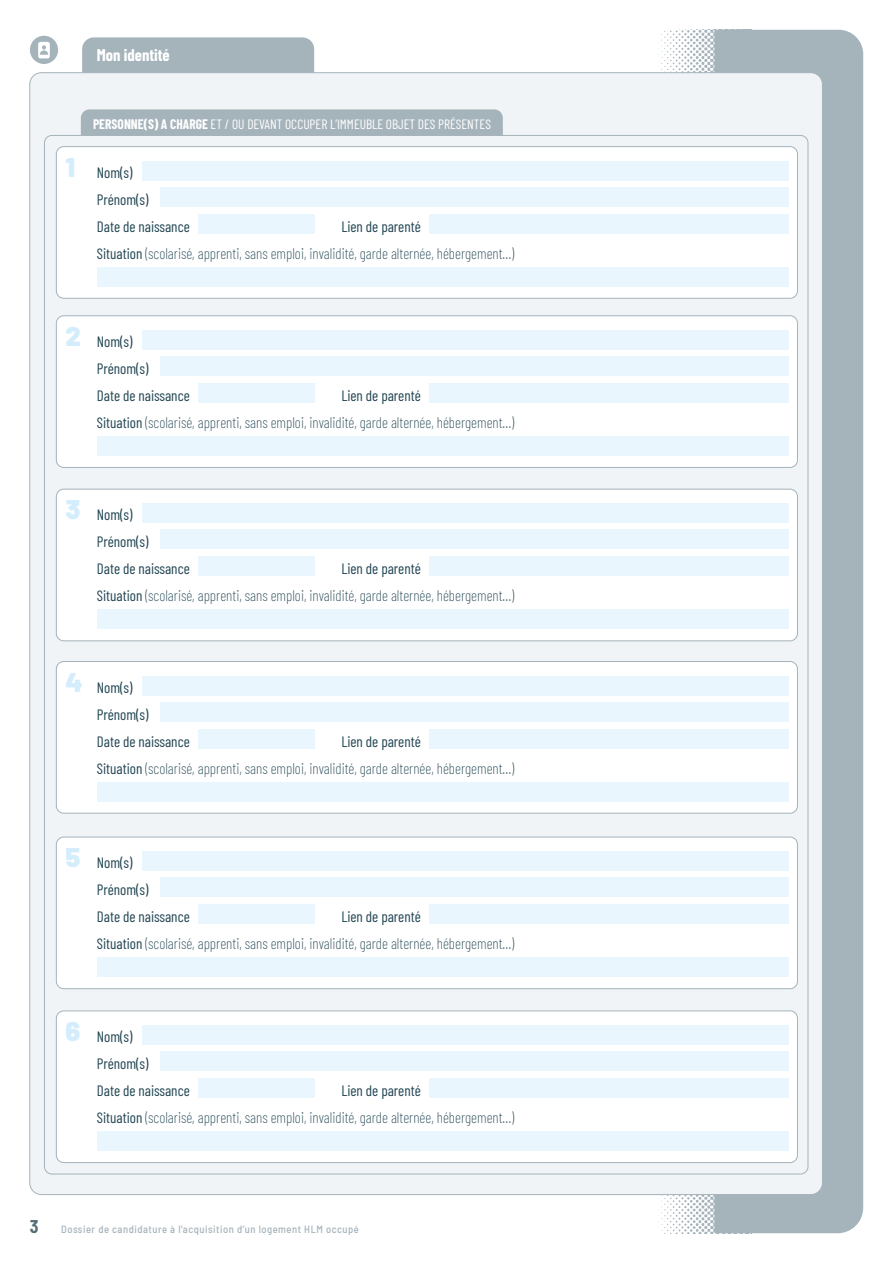
<style>
.page{position:relative;width:893px;height:1263px;background:#fff}
.page>*{position:absolute;margin:0;border:0;box-sizing:border-box;transform-origin:0 0}
.t1{font:900 27px "Barlow";color:#d4edfc}
.t2{font:700 semi-condensed 18px "Barlow";color:#556d78}
.t3{font:700 16.5px "Barlow Condensed";color:#fff}
.t4{font:200 15px/27px "Barlow Condensed";color:#224653}
.t5{font:15px/27px "Barlow Condensed";color:#224653}
.t6{font:13.5px "Barlow Condensed";color:#fff}
.t7{font:500 semi-condensed 10.5px "Barlow";letter-spacing:.05em;color:#a5b3bb}
.s1{font-weight:700}
.s2{font-weight:400}
</style>
<div class="page">
<div style="left:752px;top:30px;width:111px;height:1203px;background:#a5b3bb"></div>
<img style="left:658px;top:30px;width:94px;height:1203px">
<div style="left:82px;top:37px;width:232px;height:54px;background:#a5b3bb;border-radius:12px"></div>
<div style="left:30px;top:73px;width:792px;height:1121px;background:#f0f4f6;border-radius:12px"></div>
<div style="left:81px;top:109px;width:422px;height:37px;background:#a5b3bb;border-radius:9px"></div>
<div style="left:44px;top:135px;width:764px;height:1039px;background:#f0f4f6;border-radius:7px"></div>
<div style="left:56px;top:147px;width:741px;height:151px;background:#fff;border-radius:7px"></div>
<div style="left:56px;top:146px;width:742px;height:152px;border:1px solid #a5b3bb;border-radius:7px"></div>
<div style="left:56px;top:316px;width:741px;height:151px;background:#fff;border-radius:7px"></div>
<div style="left:56px;top:315px;width:742px;height:153px;border:1px solid #a5b3bb;border-radius:7px"></div>
<div style="left:56px;top:489px;width:741px;height:152px;background:#fff;border-radius:7px"></div>
<div style="left:56px;top:489px;width:742px;height:152px;border:1px solid #a5b3bb;border-radius:7px"></div>
<div style="left:56px;top:661px;width:741px;height:152px;background:#fff;border-radius:7px"></div>
<div style="left:56px;top:661px;width:742px;height:152px;border:1px solid #a5b3bb;border-radius:7px"></div>
<div style="left:56px;top:837px;width:741px;height:152px;background:#fff;border-radius:7px"></div>
<div style="left:56px;top:837px;width:742px;height:152px;border:1px solid #a5b3bb;border-radius:7px"></div>
<div style="left:56px;top:1011px;width:741px;height:151px;background:#fff;border-radius:7px"></div>
<div style="left:56px;top:1011px;width:742px;height:152px;border:1px solid #a5b3bb;border-radius:7px"></div>
<div style="left:30px;top:36px;width:28px;height:28px;background:#a5b3bb;border-radius:50%"></div>
<svg style="left:38px;top:42px;width:12px;height:16px"></svg>
<div style="left:142px;top:161px;width:647px;height:19px;background:#eaf6fe"></div>
<div style="left:160px;top:187px;width:629px;height:19px;background:#eaf6fe"></div>
<div style="left:198px;top:214px;width:116px;height:19px;background:#eaf6fe"></div>
<div style="left:97px;top:267px;width:692px;height:19px;background:#eaf6fe"></div>
<div style="left:429px;top:214px;width:360px;height:19px;background:#eaf6fe"></div>
<div style="left:142px;top:330px;width:647px;height:19px;background:#eaf6fe"></div>
<div style="left:160px;top:356px;width:629px;height:19px;background:#eaf6fe"></div>
<div style="left:198px;top:383px;width:116px;height:19px;background:#eaf6fe"></div>
<div style="left:97px;top:436px;width:692px;height:19px;background:#eaf6fe"></div>
<div style="left:429px;top:383px;width:360px;height:19px;background:#eaf6fe"></div>
<div style="left:142px;top:504px;width:647px;height:19px;background:#eaf6fe"></div>
<div style="left:160px;top:530px;width:629px;height:19px;background:#eaf6fe"></div>
<div style="left:198px;top:557px;width:116px;height:19px;background:#eaf6fe"></div>
<div style="left:97px;top:610px;width:692px;height:19px;background:#eaf6fe"></div>
<div style="left:429px;top:557px;width:360px;height:19px;background:#eaf6fe"></div>
<div style="left:142px;top:676px;width:647px;height:19px;background:#eaf6fe"></div>
<div style="left:160px;top:702px;width:629px;height:19px;background:#eaf6fe"></div>
<div style="left:198px;top:729px;width:116px;height:19px;background:#eaf6fe"></div>
<div style="left:97px;top:782px;width:692px;height:19px;background:#eaf6fe"></div>
<div style="left:429px;top:729px;width:360px;height:19px;background:#eaf6fe"></div>
<div style="left:142px;top:851px;width:647px;height:19px;background:#eaf6fe"></div>
<div style="left:160px;top:878px;width:629px;height:19px;background:#eaf6fe"></div>
<div style="left:198px;top:904px;width:116px;height:19px;background:#eaf6fe"></div>
<div style="left:97px;top:957px;width:692px;height:19px;background:#eaf6fe"></div>
<div style="left:429px;top:904px;width:360px;height:19px;background:#eaf6fe"></div>
<div style="left:142px;top:1025px;width:647px;height:19px;background:#eaf6fe"></div>
<div style="left:160px;top:1051px;width:629px;height:20px;background:#eaf6fe"></div>
<div style="left:198px;top:1078px;width:116px;height:19px;background:#eaf6fe"></div>
<div style="left:97px;top:1131px;width:692px;height:19px;background:#eaf6fe"></div>
<div style="left:429px;top:1078px;width:360px;height:19px;background:#eaf6fe"></div>
<p class="t3" style="left:97px;top:44px;width:74px">Mon identité</p>
<h1 class="t1" style="left:65px;top:147px;width:11px">1</h1>
<p class="t6" style="left:93px;top:114px;width:399px"><span class="s1">PERSONNE(S) A CHARGE</span> ET / OU DEVANT OCCUPER L’IMMEUBLE OBJET DES PRÉSENTES</p>
<p class="t5" style="left:97px;top:158px;width:94px">Nom(s)<br>Prénom(s)<br>Date de naissance</p>
<p class="t4" style="left:97px;top:212px;width:419px;text-indent:244px"><span class="s2">Lien de parenté<br>Situation</span> (scolarisé, apprenti, sans emploi, invalidité, garde alternée, hébergement…)</p>
<h1 class="t1" style="left:65px;top:316px;width:17px">2</h1>
<p class="t5" style="left:97px;top:327px;width:94px">Nom(s)<br>Prénom(s)<br>Date de naissance</p>
<p class="t4" style="left:97px;top:381px;width:419px;text-indent:244px"><span class="s2">Lien de parenté<br>Situation</span> (scolarisé, apprenti, sans emploi, invalidité, garde alternée, hébergement…)</p>
<h1 class="t1" style="left:65px;top:489px;width:17px">3</h1>
<p class="t5" style="left:97px;top:500px;width:94px">Nom(s)<br>Prénom(s)<br>Date de naissance</p>
<p class="t4" style="left:97px;top:554px;width:419px;text-indent:244px"><span class="s2">Lien de parenté<br>Situation</span> (scolarisé, apprenti, sans emploi, invalidité, garde alternée, hébergement…)</p>
<h1 class="t1" style="left:65px;top:662px;width:19px">4</h1>
<p class="t5" style="left:97px;top:673px;width:94px">Nom(s)<br>Prénom(s)<br>Date de naissance</p>
<p class="t4" style="left:97px;top:727px;width:419px;text-indent:244px"><span class="s2">Lien de parenté<br>Situation</span> (scolarisé, apprenti, sans emploi, invalidité, garde alternée, hébergement…)</p>
<h1 class="t1" style="left:65px;top:837px;width:16px">5</h1>
<p class="t5" style="left:97px;top:848px;width:94px">Nom(s)<br>Prénom(s)<br>Date de naissance</p>
<p class="t4" style="left:97px;top:902px;width:419px;text-indent:244px"><span class="s2">Lien de parenté<br>Situation</span> (scolarisé, apprenti, sans emploi, invalidité, garde alternée, hébergement…)</p>
<h1 class="t1" style="left:65px;top:1011px;width:16px">6</h1>
<p class="t5" style="left:97px;top:1022px;width:94px">Nom(s)<br>Prénom(s)<br>Date de naissance</p>
<p class="t4" style="left:97px;top:1076px;width:419px;text-indent:244px"><span class="s2">Lien de parenté<br>Situation</span> (scolarisé, apprenti, sans emploi, invalidité, garde alternée, hébergement…)</p>
<p class="t2" style="left:30px;top:1213px;width:10px">3</p>
<p class="t7" style="left:61px;top:1221px;width:299px">Dossier de candidature à l’acquisition d’un logement HLM occupé</p>
</div>
